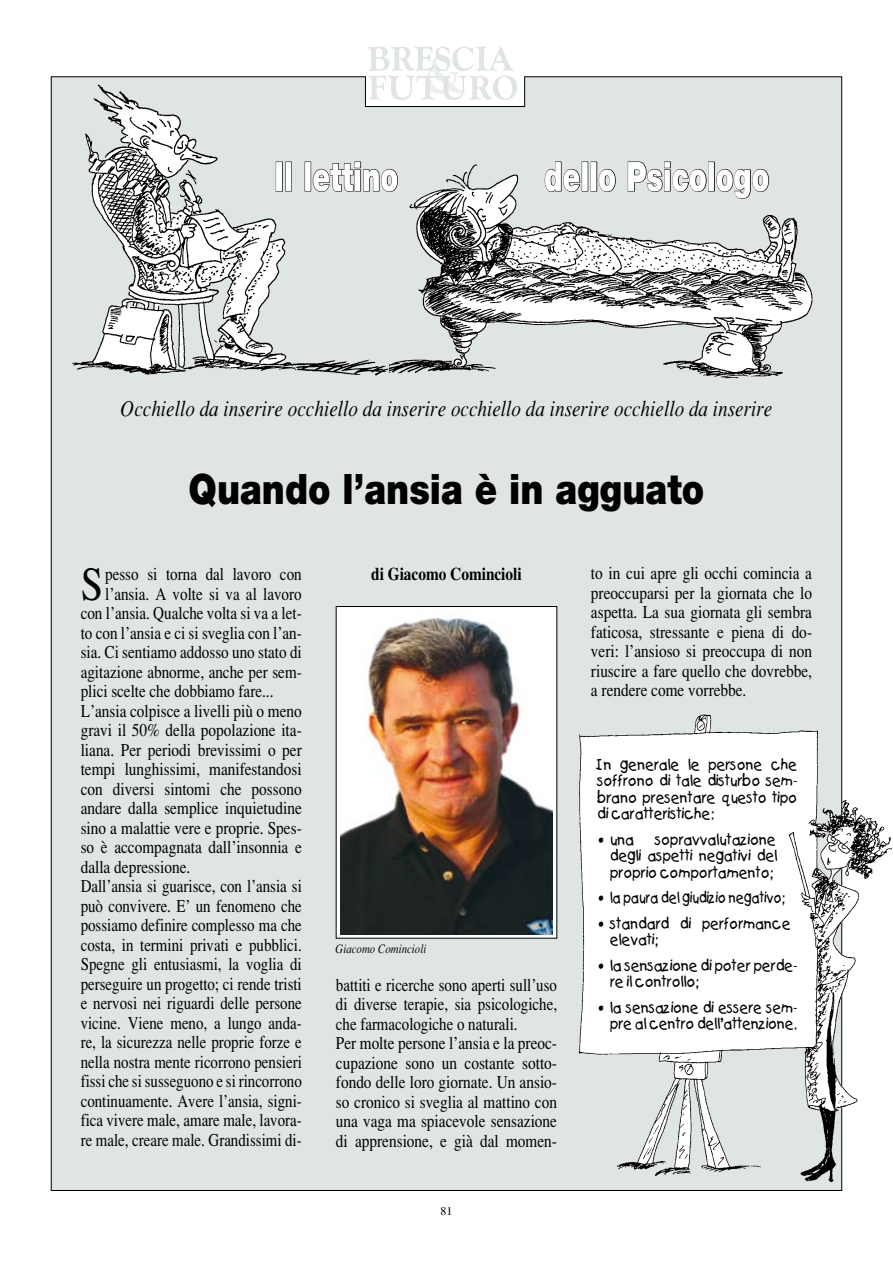
<style>
.page{position:relative;width:893px;height:1263px;background:#fff}
.page>*{position:absolute;margin:0;border:0;box-sizing:border-box;transform-origin:0 0}
.t1{font:47.4px "Times";color:#000;scale:.85 1}
.t2{font:900 42px "Helvetica Neue";color:#000;scale:.85 1}
.t3{font:900 40.5px "Helvetica Neue";color:#fff;scale:.7 1}
.t4{font:italic 22.5px "Times";color:#000;scale:.85 1}
.t5{font:18px/19.5px "Times";color:#000;scale:.83 1}
.t6{font:18px/19.5px "Times";color:#000;text-align:justify;scale:.85 1}
.t7{font:18px "Times";color:#000;scale:.84 1}
.t8{font:700 18px "Times";color:#000;scale:.85 1}
.t9{font:15px/16.5px "Kids";color:#000;text-align:justify;scale:.85 1}
.t10{font:italic 12.75px "Times";color:#000;scale:.85 1}
.t11{font:12px "Times";color:#000}
</style>
<div class="page">
<div style="left:51px;top:76px;width:791px;height:1115px;background:#dfe5e0"></div>
<svg style="left:367px;top:46px;width:150px;height:31px"></svg>
<div style="left:336px;top:606px;width:221px;height:332px;background:#fff"></div>
<img style="left:340px;top:614px;width:213px;height:321px">
<img style="left:63px;top:77px;width:767px;height:315px">
<div style="left:276px;top:162px;width:7px;height:29px;border:1px solid #000"></div>
<div style="left:285px;top:162px;width:7px;height:29px;border:1px solid #000"></div>
<div style="left:305px;top:162px;width:6px;height:29px;border:1px solid #000"></div>
<svg style="left:312px;top:161px;width:86px;height:31px;background:#b2b7b3"></svg>
<svg style="left:544px;top:161px;width:36px;height:31px"></svg>
<div style="left:591px;top:162px;width:6px;height:29px;border:1px solid #000"></div>
<svg style="left:598px;top:169px;width:18px;height:23px"></svg>
<svg style="left:627px;top:161px;width:80px;height:31px;background:#b5bab6"></svg>
<div style="left:708px;top:162px;width:7px;height:29px;border:1px solid #000"></div>
<svg style="left:716px;top:169px;width:53px;height:30px;background:#b4b9b5"></svg>
<img style="left:567px;top:698px;width:325px;height:493px">
<h3 class="t3" style="left:275px;top:152px;width:178px">Il lettino</h3>
<h3 class="t3" style="left:544px;top:152px;width:323px">dello Psicologo</h3>
<p class="t4" style="left:121px;top:395px;width:768px">Occhiello da inserire occhiello da inserire occhiello da inserire occhiello da inserire</p>
<h2 class="t2" style="left:189px;top:464px;width:608px">Quando l’ansia è in agguato</h2>
<h1 class="t1" style="left:81px;top:557px;width:28px">S</h1>
<p class="t7" style="left:105px;top:564px;width:236px">pesso si torna dal lavoro con</p>
<p class="t7" style="left:105px;top:584px;width:236px">l’ansia. A volte si va al lavoro</p>
<p class="t7" style="left:81px;top:603px;width:265px">con l’ansia. Qualche volta si va a let-</p>
<p class="t7" style="left:81px;top:623px;width:265px">to con l’ansia e ci si sveglia con l’an-</p>
<p class="t7" style="left:81px;top:642px;width:265px">sia. Ci sentiamo addosso uno stato di</p>
<p class="t7" style="left:81px;top:662px;width:265px">agitazione abnorme, anche per sem-</p>
<p class="t7" style="left:81px;top:681px;width:231px">plici scelte che dobbiamo fare...</p>
<p class="t6" style="left:81px;top:701px;width:262px">L’ansia colpisce a livelli più o meno</p>
<p class="t6" style="left:81px;top:720px;width:262px">gravi il 50% della popolazione ita-</p>
<p class="t6" style="left:81px;top:740px;width:262px">liana. Per periodi brevissimi o per</p>
<p class="t6" style="left:81px;top:759px;width:262px">tempi lunghissimi, manifestandosi</p>
<p class="t6" style="left:81px;top:779px;width:262px">con diversi sintomi che possono</p>
<p class="t6" style="left:81px;top:798px;width:262px">andare dalla semplice inquietudine</p>
<p class="t6" style="left:81px;top:818px;width:262px">sino a malattie vere e proprie. Spes-</p>
<p class="t6" style="left:81px;top:837px;width:262px">so è accompagnata dall’insonnia e</p>
<p class="t6" style="left:81px;top:857px;width:130px">dalla depressione.</p>
<p class="t5" style="left:81px;top:876px;width:268px">Dall’ansia si guarisce, con l’ansia si</p>
<p class="t5" style="left:81px;top:896px;width:268px">può convivere. E’ un fenomeno che</p>
<p class="t5" style="left:81px;top:915px;width:268px">possiamo definire complesso ma che</p>
<p class="t5" style="left:81px;top:935px;width:268px">costa, in termini privati e pubblici.</p>
<p class="t5" style="left:81px;top:954px;width:268px">Spegne gli entusiasmi, la voglia di</p>
<p class="t5" style="left:81px;top:974px;width:268px">perseguire un progetto; ci rende tristi</p>
<p class="t5" style="left:81px;top:993px;width:268px">e nervosi nei riguardi delle persone</p>
<p class="t5" style="left:81px;top:1013px;width:268px">vicine. Viene meno, a lungo anda-</p>
<p class="t5" style="left:81px;top:1032px;width:268px">re, la sicurezza nelle proprie forze e</p>
<p class="t5" style="left:81px;top:1052px;width:268px">nella nostra mente ricorrono pensieri</p>
<p class="t5" style="left:81px;top:1071px;width:268px">fissi che si susseguono e si rincorrono</p>
<p class="t5" style="left:81px;top:1091px;width:268px">continuamente. Avere l’ansia, signi-</p>
<p class="t5" style="left:81px;top:1110px;width:268px">fica vivere male, amare male, lavora-</p>
<p class="t5" style="left:81px;top:1130px;width:268px">re male, creare male. Grandissimi di-</p>
<p class="t8" style="left:371px;top:564px;width:179px">di Giacomo Comincioli</p>
<p class="t10" style="left:336px;top:941px;width:108px">Giacomo Comincioli</p>
<p class="t5" style="left:336px;top:975px;width:268px">battiti e ricerche sono aperti sull’uso di diverse terapie, sia psicologiche, che farmacologiche o naturali.<br>Per molte persone l’ansia e la preoc&shy;cupazione sono un costante sotto&shy;fondo delle loro giornate. Un ansio&shy;so cronico si sveglia al mattino con una vaga ma spiacevole sensazione di apprensione, e già dal momen-</p>
<p class="t11" style="left:440px;top:1204px;width:13px">81</p>
<p class="t6" style="left:591px;top:563px;width:262px">to in cui apre gli occhi comincia a preoccuparsi per la giornata che lo aspetta. La sua giornata gli sembra faticosa, stressante e piena di do&shy;veri: l’ansioso si preoccupa di non riuscire a fare quello che dovrebbe, a rendere come vorrebbe.</p>
<p class="t9" style="left:597px;top:756px;width:237px">In generale le persone che soffrono di tale disturbo sem&shy;brano presentare questo tipo di caratteristiche:</p>
<p class="t9" style="left:597px;top:831px;width:45px">• una</p>
<p class="t9" style="left:610px;top:831px;width:198px;text-indent:45px">sopravvalutazione degli aspetti negativi del proprio comportamento;</p>
<p class="t9" style="left:597px;top:889px;width:222px">• la paura del giudizio negativo;</p>
<p class="t9" style="left:610px;top:915px;width:214px;text-indent:-13px">• standard di performance elevati;</p>
<p class="t9" style="left:610px;top:957px;width:222px;text-indent:-13px">• la sensazione di poter perde&shy;re il controllo;</p>
<p class="t9" style="left:597px;top:999px;width:237px;text-align:right">• la sensazione di essere sem&shy;pre al centro dell'attenzione.</p>
</div>
